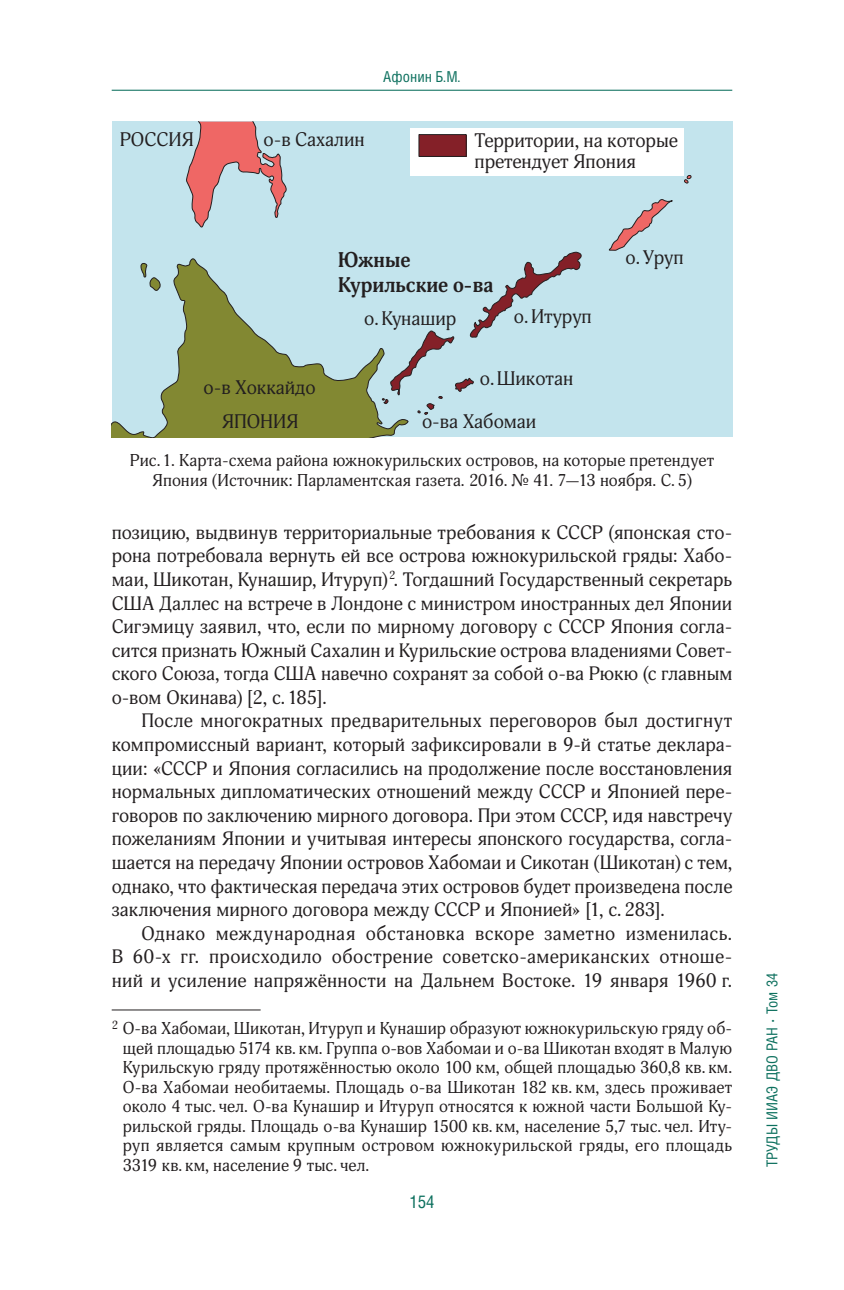
<style>
.page{position:relative;width:844px;height:1290px;background:#fff}
.page>*{position:absolute;margin:0;border:0;box-sizing:border-box;transform-origin:0 0}
.t1{font:700 21px/25.2px "Adonis C";color:#231f20}
.t2{font:19.25px/21.3px "Adonis C";color:#231f20}
.t3{font:19.07px/23.6px "Adonis C";letter-spacing:.005em;color:#231f20;text-align:justify}
.t4{font:17.5px "Helios Cond C";color:#0d705e}
.t5{font:16.8px/19.4px "Adonis C";letter-spacing:.01em;color:#231f20;text-align:justify}
.t6{font:15.05px "Helios Cond C";letter-spacing:.005em;color:#0d705e}
.s1{font-family:"Cambria"}
</style>
<div class="page">
<hr style="left:112px;top:1009px;width:148px;height:1px;background:#231f20">
<div style="left:112px;top:122px;width:620px;height:315px;background:#c3e4ed"></div>
<svg style="left:112px;top:258px;width:297px;height:179px"></svg>
<svg style="left:186px;top:122px;width:101px;height:106px"></svg>
<svg style="left:608px;top:199px;width:65px;height:52px"></svg>
<svg style="left:140px;top:263px;width:21px;height:29px"></svg>
<svg style="left:684px;top:175px;width:8px;height:9px"></svg>
<svg style="left:381px;top:251px;width:201px;height:171px"></svg>
<div style="left:410px;top:128px;width:274px;height:48px;background:#fff"></div>
<div style="left:419px;top:135px;width:47px;height:21px;background:#842028"></div>
<div style="left:418px;top:134px;width:48px;height:23px;border:1px solid #231f20"></div>
<hr style="left:112px;top:90px;width:620px;height:1px;background:#0d705e">
<p class="t2" style="left:120px;top:129px;width:75px">РОССИЯ</p>
<p class="t2" style="left:263px;top:129px;width:103px">о-в Сахалин</p>
<p class="t6" style="left:383px;top:68px;width:77px">Афонин Б.М.</p>
<p class="t2" style="left:474px;top:130px;width:205px">Территории, на которые претендует Япония</p>
<p class="t2" style="left:203px;top:377px;width:113px">о-в Хоккайдо</p>
<p class="t2" style="left:222px;top:411px;width:78px">ЯПОНИЯ</p>
<p class="t1" style="left:337px;top:248px;width:158px">Южные<br>Курильские о-ва</p>
<p class="t2" style="left:364px;top:308px;width:93px">о.Кунашир</p>
<p class="t2" style="left:514px;top:306px;width:79px">о.Итуруп</p>
<p class="t2" style="left:479px;top:368px;width:95px">о.Шикотан</p>
<p class="t2" style="left:422px;top:411px;width:116px">о-ва Хабомаи</p>
<p class="t2" style="left:625px;top:247px;width:59px">о.Уруп</p>
<p class="t5" style="left:130px;top:450px;width:585px;line-height:20.5px;text-align:center">Рис.1. Карта-схема района южнокурильских островов, на которые претендует<br>Япония (Источник: Парламентская газета. 2016. № 41. 7—13 ноября. С. 5)</p>
<p class="t3" style="left:112px;top:520px;width:622px">позицию, выдвинув территориальные требования к СССР (японская сто&shy;рона потребовала вернуть ей все острова южнокурильской гряды: Хабо&shy;маи, Шикотан, Кунашир, Итуруп) <sup>2</sup>. Тогдашний Государственный секретарь США Даллес на встрече в Лондоне с министром иностранных дел Японии Сигэмицу заявил, что, если по мирному договору с СССР Япония согла&shy;сится признать Южный Сахалин и Курильские острова владениями Совет&shy;ского Союза, тогда США навечно сохранят за собой о‑ва Рюкю (с главным о‑вом Окинава) [2, с.185].</p>
<p class="t3" style="left:112px;top:709px;width:622px;text-indent:30px">После многократных предварительных переговоров был достигнут компромиссный вариант, который зафиксировали в 9‑й статье деклара&shy;ции: «СССР и Япония согласились на продолжение после восстановления нормальных дипломатических отношений между СССР и Японией пере&shy;говоров по заключению мирного договора. При этом СССР, идя навстречу пожеланиям Японии и учитывая интересы японского государства, согла&shy;шается на передачу Японии островов Хабомаи и Сикотан (Шикотан) с тем, однако, что фактическая передача этих островов будет произведена после заключения мирного договора между СССР и Японией» [1, с. 283].</p>
<p class="t3" style="left:112px;top:922px;width:622px;text-indent:30px">Однако международная обстановка вскоре заметно изменилась.<br>В 60‑х гг. происходило обострение советско-американских отноше&shy;ний и усиление напряжённости на Дальнем Востоке. 19 января 1960 г.</p>
<p class="t5" style="left:123px;top:1019px;width:610px;text-indent:-11px"><sup>2</sup> О‑ва Хабомаи, Шикотан, Итуруп и Кунашир образуют южнокурильскую гряду об&shy;щей площадью 5174 кв. км. Группа о‑вов Хабомаи и о‑ва Шикотан входят в Малую Курильскую гряду протяжённостью около 100 км, общей площадью 360,8 кв. км.<br>О‑ва Хабомаи необитаемы. Площадь о‑ва Шикотан 182 кв. км, здесь проживает около 4 тыс. чел. О‑ва Кунашир и Итуруп относятся к южной части Большой Ку&shy;рильской гряды. Площадь о‑ва Кунашир 1500 кв. км, население 5,7 тыс. чел. Иту&shy;руп является самым крупным островом южнокурильской гряды, его площадь 3319 кв. км, население 9 тыс. чел.</p>
<p class="t4" style="left:409px;top:1191px;width:27px">154</p>
<p class="t6" style="left:762px;top:1167px;width:196px;rotate:-90deg">ТРУДЫ ИИАЭ ДВО РАН <span class="s1">·</span> Том 34</p>
</div>
